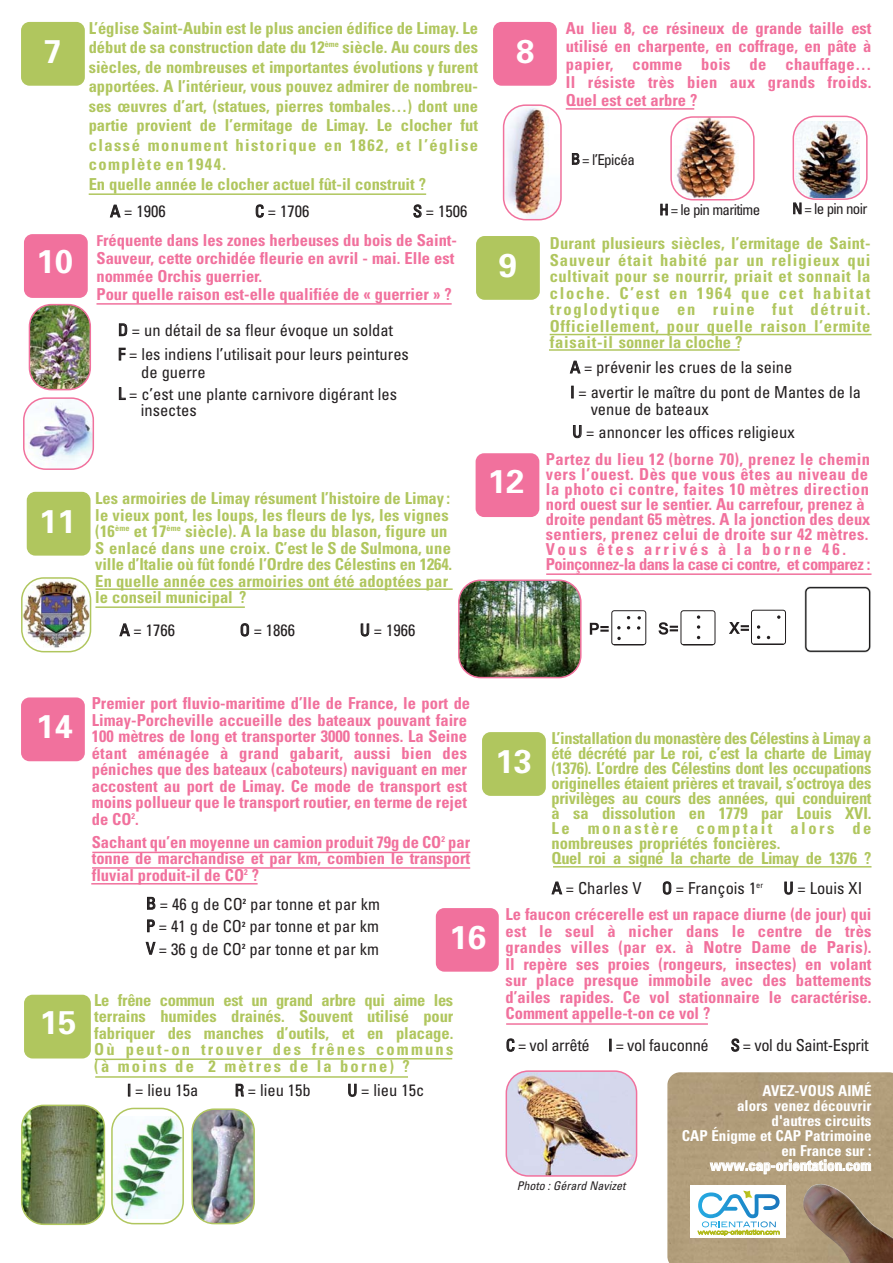
<style>
.page{position:relative;width:893px;height:1263px;background:#fff}
.page>*{position:absolute;margin:0;border:0;box-sizing:border-box;transform-origin:0 0}
.t1{font:700 33px "Univers";color:#fff}
.t2{font:700 condensed 16.5px/16.5px "Univers";color:#b0c65e;text-align:justify}
.t3{font:700 condensed 16.5px/16.5px "Univers";color:#f1719d;text-align:justify}
.t4{font:condensed 16.5px/22.5px "Univers";color:#231f20}
.t5{font:700 condensed 16.5px/15px "Univers";letter-spacing:-.02em;color:#b0c65e}
.t6{font:700 condensed 16.5px/15px "Univers";letter-spacing:.02em;color:#f1719d}
.t7{font:condensed 16.5px "Univers";letter-spacing:-.02em;color:#231f20}
.t8{font:700 condensed 15px/15px "Univers";color:#fff;text-align:right}
.t9{font:condensed 15px "Univers";letter-spacing:-.045em;color:#231f20}
.t10{font:italic condensed 12px "Univers";color:#231f20}
.s1{font-size:15px}
</style>
<div class="page">
<div style="left:21px;top:697px;width:64px;height:64px;background:#f1719d;border-radius:9px"></div>
<hr style="left:92px;top:852px;width:378px;height:1px;background:#f1719d">
<hr style="left:91px;top:883px;width:167px;height:1px;background:#f1719d">
<img style="left:458px;top:579px;width:124px;height:99px">
<div style="left:24px;top:234px;width:64px;height:64px;background:#f1719d;border-radius:9px"></div>
<div style="left:476px;top:236px;width:64px;height:64px;background:#b0c65e;border-radius:9px"></div>
<div style="left:27px;top:492px;width:64px;height:64px;background:#b0c65e;border-radius:9px"></div>
<div style="left:21px;top:22px;width:64px;height:64px;background:#b0c65e;border-radius:9px"></div>
<hr style="left:89px;top:193px;width:337px;height:2px;background:#b0c65e">
<div style="left:493px;top:22px;width:64px;height:64px;background:#f1719d;border-radius:9px"></div>
<svg style="left:667px;top:1072px;width:226px;height:191px;background:#b7a98b"></svg>
<hr style="left:96px;top:588px;width:357px;height:2px;background:#b0c65e">
<hr style="left:550px;top:334px;width:321px;height:1px;background:#b0c65e">
<img style="left:670px;top:116px;width:85px;height:84px">
<img style="left:503px;top:104px;width:59px;height:116px">
<img style="left:793px;top:116px;width:75px;height:84px">
<hr style="left:96px;top:303px;width:356px;height:2px;background:#f1719d">
<svg style="left:23px;top:397px;width:71px;height:73px"></svg>
<img style="left:21px;top:577px;width:70px;height:75px">
<hr style="left:95px;top:606px;width:150px;height:2px;background:#b0c65e">
<img style="left:29px;top:304px;width:62px;height:86px">
<hr style="left:566px;top:108px;width:128px;height:2px;background:#f1719d">
<img style="left:802px;top:1179px;width:91px;height:84px">
<hr style="left:549px;top:349px;width:191px;height:2px;background:#b0c65e">
<svg style="left:590px;top:609px;width:196px;height:36px"></svg>
<div style="left:482px;top:732px;width:64px;height:64px;background:#b0c65e;border-radius:9px"></div>
<div style="left:24px;top:995px;width:67px;height:63px;background:#b0c65e;border-radius:9px"></div>
<div style="left:476px;top:453px;width:63px;height:64px;background:#f1719d;border-radius:9px"></div>
<div style="left:436px;top:908px;width:63px;height:64px;background:#f1719d;border-radius:9px"></div>
<hr style="left:553px;top:866px;width:318px;height:1px;background:#b0c65e">
<hr style="left:95px;top:1076px;width:313px;height:2px;background:#b0c65e">
<img style="left:21px;top:1104px;width:84px;height:121px">
<svg style="left:111px;top:1108px;width:73px;height:116px"></svg>
<img style="left:191px;top:1108px;width:64px;height:116px">
<svg style="left:95px;top:1058px;width:358px;height:3px"></svg>
<img style="left:506px;top:1070px;width:131px;height:107px">
<hr style="left:506px;top:1023px;width:202px;height:2px;background:#f1719d">
<img style="left:804px;top:586px;width:67px;height:67px">
<hr style="left:546px;top:573px;width:325px;height:2px;background:#f1719d">
<hr style="left:92px;top:867px;width:378px;height:2px;background:#f1719d">
<h1 class="t1" style="left:44px;top:39px;width:20px">7</h1>
<h1 class="t1" style="left:37px;top:249px;width:38px">10</h1>
<h1 class="t1" style="left:39px;top:509px;width:38px">11</h1>
<p class="t2" style="left:89px;top:20px;width:391px;line-height:19.5px;text-align:left">L’église Saint-Aubin est le plus ancien édifice de Limay. Le début de sa construction date du 12<sup>ème</sup> siècle. Au cours des siècles, de nombreuses et importantes évolutions y furent apportées. A l’intérieur, vous pouvez admirer de nombreu&shy;ses œuvres d’art, (statues, pierres tombales…) dont une partie provient de l’ermitage de Limay. Le clocher fut classé monument historique en 1862, et l’église complète en 1944.<br>En quelle année le clocher actuel fût-il construit ?</p>
<p class="t4" style="left:110px;top:202px;width:57px">A = 1906</p>
<p class="t4" style="left:255px;top:202px;width:56px">C = 1706</p>
<p class="t4" style="left:413px;top:202px;width:56px">S = 1506</p>
<p class="t3" style="left:96px;top:232px;width:362px;line-height:18px;text-align:left"><span class="s1">F</span>réquente dans les zones herbeuses du bois de Saint-Sauveur, cette orchidée fleurie en avril - mai. Elle est nommée Orchis guerrier.<br>Pour quelle raison est-elle qualifiée de « guerrier » ?</p>
<p class="t4" style="left:118px;top:319px;width:292px;line-height:24.5px">D = un détail de sa fleur évoque un soldat<br>F = les indiens l’utilisait pour leurs peintures</p>
<p class="t4" style="left:118px;top:363px;width:281px;line-height:21.5px;text-indent:23px">de guerre<br>L = c’est une plante carnivore digérant les</p>
<p class="t4" style="left:141px;top:401px;width:57px">insectes</p>
<p class="t2" style="left:95px;top:492px;width:358px;text-align:left">Les armoiries de Limay résument l’histoire de Limay : le vieux pont, les loups, les fleurs de lys, les vignes (16<sup>ème</sup> et 17<sup>ème</sup> siècle). A la base du blason, figure un S enlacé dans une croix. C’est le S de Sulmona, une ville d’Italie où fût fondé l’Ordre des Célestins en 1264.<br>En quelle année ces armoiries ont été adoptées par le conseil municipal ?</p>
<p class="t4" style="left:120px;top:620px;width:57px">A = 1766</p>
<p class="t4" style="left:240px;top:620px;width:57px">O = 1866</p>
<p class="t4" style="left:360px;top:620px;width:57px">U = 1966</p>
<h1 class="t1" style="left:516px;top:39px;width:20px">8</h1>
<p class="t3" style="left:566px;top:21px;width:307px;line-height:18px">Au lieu 8, ce résineux de grande taille est utilisé en charpente, en coffrage, en pâte à papier, comme bois de chauffage… Il résiste très bien aux grands froids.<br>Quel est cet arbre ?</p>
<h1 class="t1" style="left:499px;top:253px;width:20px">9</h1>
<h1 class="t1" style="left:488px;top:470px;width:38px">12</h1>
<p class="t9" style="left:571px;top:154px;width:65px">B = l’Epicéa</p>
<p class="t9" style="left:659px;top:204px;width:102px">H = le pin maritime</p>
<p class="t9" style="left:792px;top:203px;width:77px">N = le pin noir</p>
<p class="t2" style="left:550px;top:237px;width:322px">Durant plusieurs siècles, l’ermitage de Saint-Sauveur était habité par un religieux qui cultivait pour se nourrir, priait et sonnait la cloche. C’est en 1964 que cet habitat troglodytique en ruine fut détruit.<br>Officiellement, pour quelle raison l’ermite faisait-il sonner la cloche ?</p>
<p class="t4" style="left:570px;top:356px;width:292px;line-height:25px">A = prévenir les crues de la seine<br>I = avertir le maître du pont de Mantes de la</p>
<p class="t4" style="left:572px;top:399px;width:224px;line-height:23px;text-indent:18px">venue de bateaux<br>U = annoncer les offices religieux</p>
<p class="t6" style="left:546px;top:453px;width:326px">Partez du lieu 12 (borne 70), prenez le chemin vers l’ouest. Dès que vous êtes au niveau de la photo ci contre, faites 10 mètres direction nord ouest sur le sentier. Au carrefour, prenez à droite pendant 65 mètres. A la jonction des deux sentiers, prenez celui de droite sur 42 mètres.<br>Vous êtes arrivés à la borne 46.<br>Poinçonnez-la dans la case ci contre, et comparez :</p>
<h1 class="t1" style="left:36px;top:714px;width:38px">14</h1>
<h1 class="t1" style="left:40px;top:1010px;width:38px">15</h1>
<p class="t3" style="left:92px;top:697px;width:380px;text-align:left">Premier port fluvio-maritime d’Ile de France, le port de Limay-Porcheville accueille des bateaux pouvant faire 100 mètres de long et transporter 3000 tonnes. La Seine étant aménagée à grand gabarit, aussi bien des péniches que des bateaux (caboteurs) naviguant en mer accostent au port de Limay. Ce mode de transport est moins pollueur que le transport routier, en terme de rejet de CO<sup>2</sup>.</p>
<p class="t3" style="left:92px;top:835px;width:380px">Sachant qu’en moyenne un camion produit 79g de CO<sup>2</sup> par tonne de marchandise et par km, combien le transport fluvial produit-il de CO<sup>2</sup> ?</p>
<p class="t4" style="left:146px;top:894px;width:235px;text-align:justify">B = 46 g de CO<sup>2</sup> par tonne et par km P = 41 g de CO<sup>2</sup> par tonne et par km V = 36 g de CO<sup>2</sup> par tonne et par km</p>
<h1 class="t1" style="left:449px;top:925px;width:38px">16</h1>
<p class="t2" style="left:94px;top:993px;width:361px">Le frêne commun est un grand arbre qui aime les terrains humides drainés. Souvent utilisé pour fabriquer des manches d’outils, et en placage.<br>Où peut-on trouver des frênes communs (à moins de 2 mètres de la borne) ?</p>
<p class="t4" style="left:127px;top:1081px;width:73px">I = lieu 15a</p>
<p class="t4" style="left:235px;top:1081px;width:77px">R = lieu 15b</p>
<p class="t4" style="left:347px;top:1081px;width:78px">U = lieu 15c</p>
<h1 class="t1" style="left:495px;top:749px;width:38px">13</h1>
<p class="t5" style="left:552px;top:732px;width:321px">L’installation du monastère des Célestins à Limay a été décrété par Le roi, c’est la charte de Limay (1376). L’ordre des Célestins dont les occupations originelles étaient prières et travail, s’octroya des privilèges au cours des années, qui conduirent à sa dissolution en 1779 par Louis XVI.<br>Le monastère comptait alors de nombreuses propriétés foncières.<br>Quel roi a signé la charte de Limay de 1376 ?</p>
<p class="t4" style="left:552px;top:878px;width:312px">A = Charles V O = François 1<sup>er</sup> U = Louis XI</p>
<p class="t3" style="left:506px;top:908px;width:367px">Le faucon crécerelle est un rapace diurne (de jour) qui est le seul à nicher dans le centre de très grandes villes (par ex. à Notre Dame de Paris).<br>Il repère ses proies (rongeurs, insectes) en volant sur place presque immobile avec des battements d’ailes rapides. Ce vol stationnaire le caractérise.<br>Comment appelle-t-on ce vol ?</p>
<p class="t7" style="left:506px;top:1039px;width:204px">C = vol arrêté I = vol fauconné</p>
<p class="t7" style="left:731px;top:1039px;width:139px">S = vol du Saint-Esprit</p>
<p class="t10" style="left:517px;top:1181px;width:113px">Photo :Gérard Navizet</p>
<p class="t8" style="left:682px;top:1084px;width:191px">AVEZ-VOUS AIMÉ<br>alors venez découvrir<br>d'autres circuits<br>CAP Énigme et CAP Patrimoine en France sur : www.cap-orientation.com</p>
</div>
